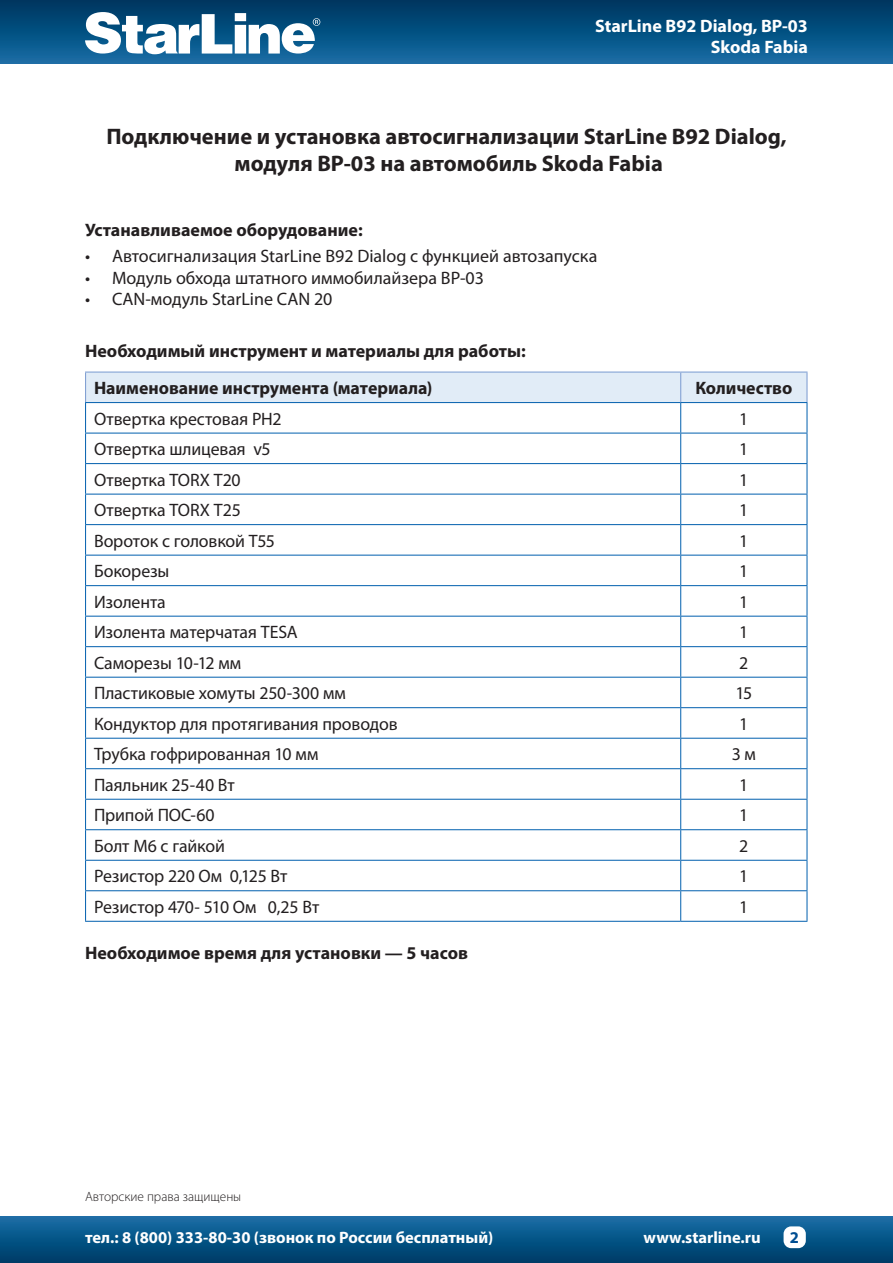
<style>
.page{position:relative;width:893px;height:1263px;background:#fff}
.page>*{position:absolute;margin:0;border:0;box-sizing:border-box;transform-origin:0 0}
.t1{font:700 22.5px "Myriad Pro";color:#231f20}
.текст_таблиц{font:18px "Myriad Pro";letter-spacing:-.005em;color:#231f20}
.текст_таблиц_заголов{font:700 18px "Myriad Pro";color:#231f20}
.t2{font:700 18px/21.6px "Myriad Pro";color:#fff;text-align:right}
.t3{font:700 16.5px "Myriad Pro";color:#fff}
.t4{font:700 16.5px "Myriad Pro";color:#004e92}
.t5{font:300 13.5px "Myriad Pro";color:#231f20}
</style>
<div class="page">
<div style="left:0;top:0;width:893px;height:64px;background:linear-gradient(to bottom,#00355e,#156da5)"></div>
<div style="left:0;top:1216px;width:893px;height:47px;background:linear-gradient(to bottom,#186ea7,#003a65)"></div>
<svg style="left:85px;top:12px;width:235px;height:42px"></svg>
<div style="left:783px;top:1226px;width:23px;height:22px;background:#fff;border-radius:8px"></div>
<svg style="left:86px;top:403px;width:721px;height:518px"></svg>
<hr style="left:680px;top:403px;width:1px;height:30px;background:#015fae">
<hr style="left:85px;top:433px;width:596px;height:1px;background:#015fae">
<hr style="left:681px;top:433px;width:126px;height:1px;background:#015fae">
<hr style="left:680px;top:433px;width:1px;height:30px;background:#015fae">
<hr style="left:85px;top:463px;width:596px;height:1px;background:#015fae">
<hr style="left:681px;top:463px;width:126px;height:1px;background:#015fae">
<hr style="left:680px;top:464px;width:1px;height:30px;background:#015fae">
<hr style="left:85px;top:494px;width:596px;height:1px;background:#015fae">
<hr style="left:681px;top:494px;width:126px;height:1px;background:#015fae">
<svg style="left:680px;top:495px;width:1px;height:29px"></svg>
<hr style="left:85px;top:524px;width:596px;height:1px;background:#015fae">
<hr style="left:681px;top:524px;width:126px;height:1px;background:#015fae">
<hr style="left:680px;top:525px;width:1px;height:30px;background:#015fae">
<hr style="left:85px;top:555px;width:596px;height:1px;background:#015fae">
<hr style="left:681px;top:555px;width:126px;height:1px;background:#015fae">
<svg style="left:680px;top:556px;width:1px;height:29px"></svg>
<hr style="left:85px;top:585px;width:596px;height:1px;background:#015fae">
<hr style="left:681px;top:585px;width:126px;height:1px;background:#015fae">
<hr style="left:680px;top:586px;width:1px;height:30px;background:#015fae">
<hr style="left:85px;top:616px;width:596px;height:1px;background:#015fae">
<hr style="left:681px;top:616px;width:126px;height:1px;background:#015fae">
<svg style="left:680px;top:617px;width:1px;height:29px"></svg>
<hr style="left:85px;top:646px;width:596px;height:1px;background:#015fae">
<hr style="left:681px;top:646px;width:126px;height:1px;background:#015fae">
<hr style="left:680px;top:647px;width:1px;height:30px;background:#015fae">
<hr style="left:85px;top:677px;width:596px;height:1px;background:#015fae">
<hr style="left:681px;top:677px;width:126px;height:1px;background:#015fae">
<svg style="left:680px;top:678px;width:1px;height:29px"></svg>
<hr style="left:85px;top:707px;width:596px;height:1px;background:#015fae">
<hr style="left:681px;top:707px;width:126px;height:1px;background:#015fae">
<hr style="left:680px;top:708px;width:1px;height:30px;background:#015fae">
<hr style="left:85px;top:738px;width:596px;height:1px;background:#015fae">
<hr style="left:681px;top:738px;width:126px;height:1px;background:#015fae">
<svg style="left:680px;top:739px;width:1px;height:29px"></svg>
<hr style="left:85px;top:768px;width:596px;height:1px;background:#015fae">
<hr style="left:681px;top:768px;width:126px;height:1px;background:#015fae">
<hr style="left:680px;top:769px;width:1px;height:30px;background:#015fae">
<hr style="left:85px;top:799px;width:596px;height:1px;background:#015fae">
<hr style="left:681px;top:799px;width:126px;height:1px;background:#015fae">
<svg style="left:680px;top:800px;width:1px;height:29px"></svg>
<hr style="left:85px;top:829px;width:596px;height:1px;background:#015fae">
<hr style="left:681px;top:829px;width:126px;height:1px;background:#015fae">
<hr style="left:680px;top:830px;width:1px;height:30px;background:#015fae">
<hr style="left:85px;top:860px;width:596px;height:1px;background:#015fae">
<hr style="left:681px;top:860px;width:126px;height:1px;background:#015fae">
<svg style="left:680px;top:861px;width:1px;height:29px"></svg>
<hr style="left:85px;top:890px;width:596px;height:1px;background:#015fae">
<hr style="left:681px;top:890px;width:126px;height:1px;background:#015fae">
<hr style="left:680px;top:891px;width:1px;height:30px;background:#015fae">
<hr style="left:85px;top:921px;width:596px;height:1px;background:#015fae">
<hr style="left:681px;top:921px;width:126px;height:1px;background:#015fae">
<hr style="left:85px;top:371px;width:596px;height:2px;background:#7e9ed2">
<hr style="left:681px;top:371px;width:126px;height:2px;background:#7e9ed2">
<div style="left:85px;top:372px;width:722px;height:30px;background:#e1ecf7"></div>
<hr style="left:85px;top:402px;width:596px;height:1px;background:#015fae">
<hr style="left:681px;top:402px;width:126px;height:1px;background:#015fae">
<hr style="left:85px;top:403px;width:1px;height:30px;background:#015fae">
<hr style="left:807px;top:403px;width:1px;height:30px;background:#015fae">
<hr style="left:85px;top:433px;width:1px;height:30px;background:#015fae">
<hr style="left:807px;top:433px;width:1px;height:30px;background:#015fae">
<hr style="left:85px;top:464px;width:1px;height:30px;background:#015fae">
<hr style="left:807px;top:464px;width:1px;height:30px;background:#015fae">
<svg style="left:85px;top:495px;width:1px;height:29px"></svg>
<svg style="left:807px;top:495px;width:1px;height:29px"></svg>
<hr style="left:85px;top:525px;width:1px;height:30px;background:#015fae">
<hr style="left:807px;top:525px;width:1px;height:30px;background:#015fae">
<svg style="left:85px;top:556px;width:1px;height:29px"></svg>
<svg style="left:807px;top:556px;width:1px;height:29px"></svg>
<hr style="left:85px;top:586px;width:1px;height:30px;background:#015fae">
<hr style="left:807px;top:586px;width:1px;height:30px;background:#015fae">
<svg style="left:85px;top:617px;width:1px;height:29px"></svg>
<svg style="left:807px;top:617px;width:1px;height:29px"></svg>
<hr style="left:85px;top:647px;width:1px;height:30px;background:#015fae">
<hr style="left:807px;top:647px;width:1px;height:30px;background:#015fae">
<svg style="left:85px;top:678px;width:1px;height:29px"></svg>
<svg style="left:807px;top:678px;width:1px;height:29px"></svg>
<hr style="left:85px;top:708px;width:1px;height:30px;background:#015fae">
<hr style="left:807px;top:708px;width:1px;height:30px;background:#015fae">
<svg style="left:85px;top:739px;width:1px;height:29px"></svg>
<svg style="left:807px;top:739px;width:1px;height:29px"></svg>
<hr style="left:85px;top:769px;width:1px;height:30px;background:#015fae">
<hr style="left:807px;top:769px;width:1px;height:30px;background:#015fae">
<svg style="left:85px;top:800px;width:1px;height:29px"></svg>
<svg style="left:807px;top:800px;width:1px;height:29px"></svg>
<hr style="left:85px;top:830px;width:1px;height:30px;background:#015fae">
<hr style="left:807px;top:830px;width:1px;height:30px;background:#015fae">
<svg style="left:85px;top:861px;width:1px;height:29px"></svg>
<svg style="left:807px;top:861px;width:1px;height:29px"></svg>
<hr style="left:85px;top:891px;width:1px;height:30px;background:#015fae">
<hr style="left:807px;top:891px;width:1px;height:30px;background:#015fae">
<p class="t2" style="left:595px;top:14px;width:214px">StarLine B92 Dialog, BP-03<br>Skoda Fabia</p>
<p class="t1" style="left:106px;top:122px;width:682px">Подключение и установка автосигнализации StarLine B92 Dialog,</p>
<p class="t1" style="left:235px;top:149px;width:430px">модуля BP-03 на автомобиль Skoda Fabia</p>
<p class="текст_таблиц_заголов" style="left:85px;top:218px;width:279px">Устанавливаемое оборудование:</p>
<p class="текст_таблиц" style="left:85px;top:245px;width:514px">• Автосигнализация StarLine B92 Dialog с функцией автозапуска</p>
<p class="текст_таблиц" style="left:85px;top:267px;width:400px">• Модуль обхода штатного иммобилайзера BP-03</p>
<p class="текст_таблиц" style="left:85px;top:288px;width:249px">• CAN-модуль StarLine CAN 20</p>
<p class="текст_таблиц_заголов" style="left:85px;top:339px;width:442px">Необходимый инструмент и материалы для работы:</p>
<p class="текст_таблиц_заголов" style="left:94px;top:376px;width:340px">Наименование инструмента (материала)</p>
<p class="текст_таблиц_заголов" style="left:695px;top:376px;width:98px">Количество</p>
<p class="текст_таблиц" style="left:94px;top:407px;width:189px">Отвертка крестовая РН2</p>
<p class="текст_таблиц" style="left:739px;top:407px;width:11px">1</p>
<p class="текст_таблиц" style="left:94px;top:438px;width:178px">Отвертка шлицевая v5</p>
<p class="текст_таблиц" style="left:739px;top:438px;width:11px">1</p>
<p class="текст_таблиц" style="left:94px;top:468px;width:148px">Отвертка TORX T20</p>
<p class="текст_таблиц" style="left:739px;top:468px;width:11px">1</p>
<p class="текст_таблиц" style="left:94px;top:499px;width:148px">Отвертка TORX T25</p>
<p class="текст_таблиц" style="left:739px;top:499px;width:11px">1</p>
<p class="текст_таблиц" style="left:94px;top:529px;width:182px">Вороток с головкой Т55</p>
<p class="текст_таблиц" style="left:739px;top:529px;width:11px">1</p>
<p class="текст_таблиц" style="left:94px;top:560px;width:77px">Бокорезы</p>
<p class="текст_таблиц" style="left:739px;top:560px;width:11px">1</p>
<p class="текст_таблиц" style="left:94px;top:590px;width:73px">Изолента</p>
<p class="текст_таблиц" style="left:739px;top:590px;width:11px">1</p>
<p class="текст_таблиц" style="left:94px;top:621px;width:205px">Изолента матерчатая TESA</p>
<p class="текст_таблиц" style="left:739px;top:621px;width:11px">1</p>
<p class="текст_таблиц" style="left:94px;top:651px;width:149px">Саморезы 10-12 мм</p>
<p class="текст_таблиц" style="left:739px;top:651px;width:11px">2</p>
<p class="текст_таблиц" style="left:94px;top:682px;width:253px">Пластиковые хомуты 250-300 мм</p>
<p class="текст_таблиц" style="left:735px;top:682px;width:18px">15</p>
<p class="текст_таблиц" style="left:94px;top:712px;width:305px">Кондуктор для протягивания проводов</p>
<p class="текст_таблиц" style="left:739px;top:712px;width:11px">1</p>
<p class="текст_таблиц" style="left:94px;top:743px;width:226px">Трубка гофрированная 10 мм</p>
<p class="текст_таблиц" style="left:732px;top:743px;width:26px">3м</p>
<p class="текст_таблиц" style="left:94px;top:773px;width:142px">Паяльник 25-40 Вт</p>
<p class="текст_таблиц" style="left:739px;top:773px;width:11px">1</p>
<p class="текст_таблиц" style="left:94px;top:804px;width:122px">Припой ПОС-60</p>
<p class="текст_таблиц" style="left:739px;top:804px;width:11px">1</p>
<p class="текст_таблиц" style="left:94px;top:835px;width:132px">Болт М6 с гайкой</p>
<p class="текст_таблиц" style="left:739px;top:835px;width:11px">2</p>
<p class="текст_таблиц" style="left:94px;top:865px;width:195px">Резистор 220 Ом 0,125 Вт</p>
<p class="текст_таблиц" style="left:739px;top:865px;width:11px">1</p>
<p class="текст_таблиц" style="left:94px;top:896px;width:227px">Резистор 470- 510 Ом 0,25 Вт</p>
<p class="текст_таблиц" style="left:739px;top:896px;width:11px">1</p>
<p class="текст_таблиц_заголов" style="left:85px;top:941px;width:384px">Необходимое время для установки — 5 часов</p>
<p class="t5" style="left:85px;top:1189px;width:158px">Авторские права защищены</p>
<p class="t3" style="left:85px;top:1227px;width:410px">тел.: 8 (800) 333-80-30 (звонок по России бесплатный)</p>
<p class="t3" style="left:644px;top:1227px;width:119px">www.starline.ru</p>
<p class="t4" style="left:790px;top:1226px;width:11px">2</p>
</div>
